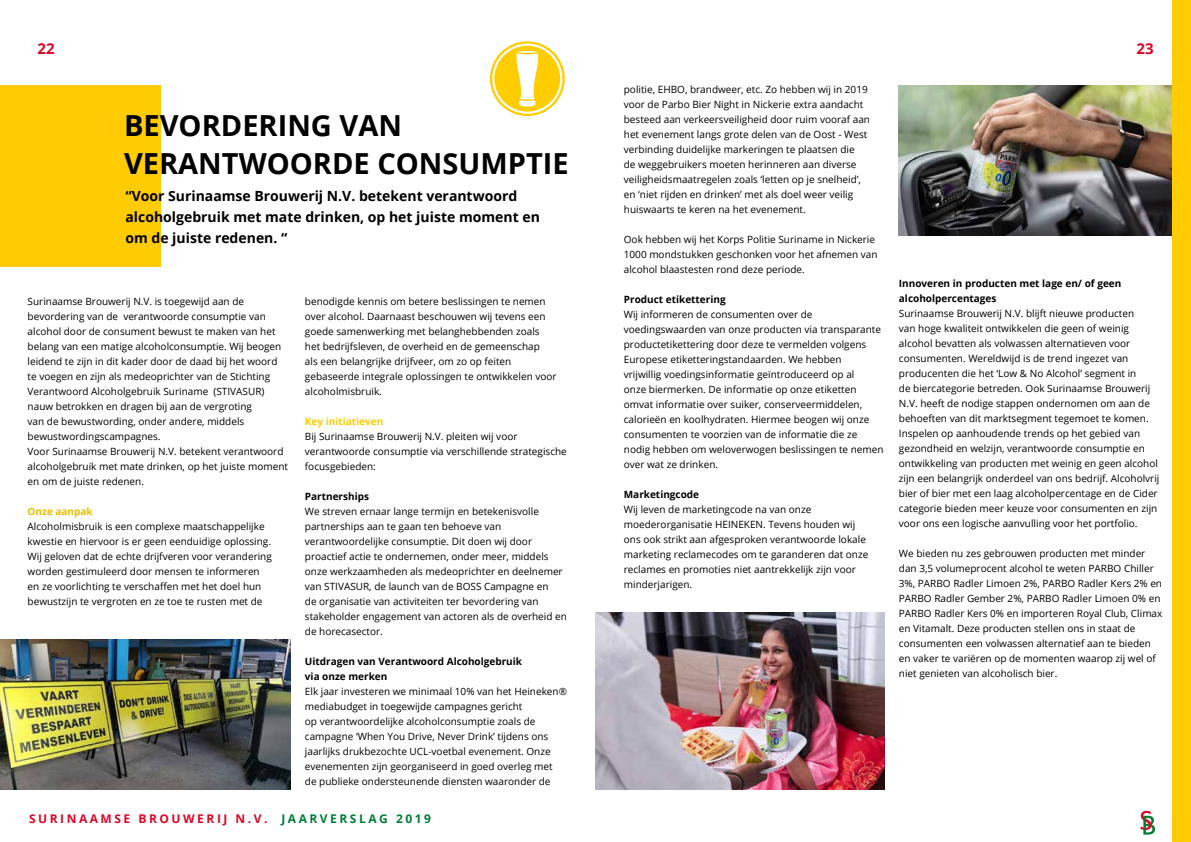
<style>
.page{position:relative;width:1191px;height:842px;background:#fff}
.page>*{position:absolute;margin:0;border:0;box-sizing:border-box;transform-origin:0 0}
.t1{font:700 29px/38px "Open Sans";color:#000}
.t2{font:700 15px "Open Sans";color:#db0626}
.t3{font:700 14px/21px "Open Sans";color:#000}
.t4{font:700 12px "Open Sans";letter-spacing:.21em;color:#db0626}
.t5{font:10px/15px "Open Sans";color:#000}
.t6{font:700 10px/15px "Open Sans";color:#000}
.t7{font:700 10px "Open Sans";color:#fc0}
.t8{font:700 10px "Open Sans";color:#ebbd00}
.s1{color:#007c37}
</style>
<div class="page">
<svg style="left:1140px;top:811px;width:15px;height:24px"></svg>
<img style="left:898px;top:85px;width:274px;height:150px">
<div style="left:0;top:85px;width:160px;height:181px;background:#ffcc03"></div>
<svg style="left:490px;top:41px;width:75px;height:75px"></svg>
<div style="left:1172px;top:0;width:19px;height:842px;background:#ffcc03"></div>
<img style="left:0;top:640px;width:291px;height:149px">
<img style="left:595px;top:612px;width:289px;height:177px">
<h2 class="t2" style="left:37px;top:38px;width:19px">22</h2>
<h2 class="t2" style="left:1136px;top:38px;width:19px">23</h2>
<h1 class="t1" style="left:124px;top:106px;width:446px">BEVORDERING VAN<br>VERANTWOORDE CONSUMPTIE</h1>
<h3 class="t3" style="left:125px;top:185px;width:416px">“Voor Surinaamse Brouwerij N.V. betekent verantwoord alcoholgebruik met mate drinken, op het juiste moment en om de juiste redenen. “</h3>
<p class="t5" style="left:28px;top:294px;width:262px">Surinaamse Brouwerij N.V. is toegewijd aan de bevordering van de verantwoorde consumptie van alcohol door de consument bewust te maken van het belang van een matige alcoholconsumptie. Wij beogen leidend te zijn in dit kader door de daad bij het woord te voegen en zijn als medeoprichter van de Stichting Verantwoord Alcoholgebruik Suriname (STIVASUR) nauw betrokken en dragen bij aan de vergroting<br>van de bewustwording, onder andere, middels bewustwordingscampagnes.<br>Voor Surinaamse Brouwerij N.V. betekent verantwoord alcoholgebruik met mate drinken, op het juiste moment en om de juiste redenen.</p>
<p class="t8" style="left:28px;top:505px;width:67px">Onze aanpak</p>
<p class="t5" style="left:28px;top:519px;width:246px">Alcoholmisbruik is een complexe maatschappelijke kwestie en hiervoor is er geen eenduidige oplossing.<br>Wij geloven dat de echte drijfveren voor verandering worden gestimuleerd door mensen te informeren en ze voorlichting te verschaffen met het doel hun bewustzijn te vergroten en ze toe te rusten met de</p>
<p class="t5" style="left:305px;top:294px;width:253px">benodigde kennis om betere beslissingen te nemen over alcohol. Daarnaast beschouwen wij tevens een goede samenwerking met belanghebbenden zoals het bedrijfsleven, de overheid en de gemeenschap<br>als een belangrijke drijfveer, om zo op feiten gebaseerde integrale oplossingen te ontwikkelen voor alcoholmisbruik.</p>
<p class="t7" style="left:305px;top:415px;width:80px">Key initiatieven</p>
<p class="t5" style="left:305px;top:429px;width:263px">Bij Surinaamse Brouwerij N.V. pleiten wij voor verantwoorde consumptie via verschillende strategische focusgebieden:</p>
<p class="t6" style="left:305px;top:489px;width:66px">Partnerships</p>
<p class="t5" style="left:305px;top:504px;width:263px">We streven ernaar lange termijn en betekenisvolle partnerships aan te gaan ten behoeve van verantwoordelijke consumptie. Dit doen wij door proactief actie te ondernemen, onder meer, middels onze werkzaamheden als medeoprichter en deelnemer van STIVASUR, de launch van de BOSS Campagne en<br>de organisatie van activiteiten ter bevordering van stakeholder engagement van actoren als de overheid en de horecasector.</p>
<p class="t6" style="left:305px;top:654px;width:219px">Uitdragen van Verantwoord Alcoholgebruik via onze merken</p>
<p class="t5" style="left:305px;top:684px;width:263px">Elk jaar investeren we minimaal 10% van het Heineken® mediabudget in toegewijde campagnes gericht<br>op verantwoordelijke alcoholconsumptie zoals de campagne ‘When You Drive, Never Drink’ tijdens ons jaarlijks drukbezochte UCL-voetbal evenement. Onze evenementen zijn georganiseerd in goed overleg met<br>de publieke ondersteunende diensten waaronder de</p>
<p class="t4" style="left:29px;top:810px;width:403px">SURINAAMSE BROUWERIJ N.V. <span class="s1">JAARVERSLAG 2019</span></p>
<p class="t5" style="left:624px;top:81px;width:248px">politie, EHBO, brandweer, etc. Zo hebben wij in 2019 voor de Parbo Bier Night in Nickerie extra aandacht besteed aan verkeersveiligheid door ruim vooraf aan het evenement langs grote delen van de Oost - West verbinding duidelijke markeringen te plaatsen die<br>de weggebruikers moeten herinneren aan diverse veiligheidsmaatregelen zoals ‘letten op je snelheid’, en ‘niet rijden en drinken’ met als doel weer veilig huiswaarts te keren na het evenement.</p>
<p class="t5" style="left:624px;top:231px;width:255px">Ook hebben wij het Korps Politie Suriname in Nickerie<br>1000 mondstukken geschonken voor het afnemen van alcohol blaastesten rond deze periode.</p>
<p class="t6" style="left:624px;top:291px;width:103px">Product etikettering</p>
<p class="t5" style="left:624px;top:306px;width:261px">Wij informeren de consumenten over de voedingswaarden van onze producten via transparante productetikettering door deze te vermelden volgens Europese etiketteringstandaarden. We hebben<br>vrijwillig voedingsinformatie geïntroduceerd op al<br>onze biermerken. De informatie op onze etiketten omvat informatie over suiker, conserveermiddelen, calorieën en koolhydraten. Hiermee beogen wij onze consumenten te voorzien van de informatie die ze nodig hebben om weloverwogen beslissingen te nemen over wat ze drinken.</p>
<p class="t6" style="left:624px;top:486px;width:77px">Marketingcode</p>
<p class="t5" style="left:624px;top:501px;width:246px">Wij leven de marketingcode na van onze moederorganisatie HEINEKEN. Tevens houden wij ons ook strikt aan afgesproken verantwoorde lokale marketing reclamecodes om te garanderen dat onze reclames en promoties niet aantrekkelijk zijn voor minderjarigen.</p>
<p class="t6" style="left:899px;top:276px;width:224px">Innoveren in producten met lage en/ of geen alcoholpercentages</p>
<p class="t5" style="left:899px;top:306px;width:262px">Surinaamse Brouwerij N.V. blijft nieuwe producten<br>van hoge kwaliteit ontwikkelen die geen of weinig alcohol bevatten als volwassen alternatieven voor consumenten. Wereldwijd is de trend ingezet van producenten die het ‘Low &amp; No Alcohol’ segment in<br>de biercategorie betreden. Ook Surinaamse Brouwerij N.V. heeft de nodige stappen ondernomen om aan de behoeften van dit marktsegment tegemoet te komen.<br>Inspelen op aanhoudende trends op het gebied van gezondheid en welzijn, verantwoorde consumptie en ontwikkeling van producten met weinig en geen alcohol zijn een belangrijk onderdeel van ons bedrijf. Alcoholvrij bier of bier met een laag alcoholpercentage en de Cider categorie bieden meer keuze voor consumenten en zijn voor ons een logische aanvulling voor het portfolio.</p>
<p class="t5" style="left:899px;top:546px;width:265px">We bieden nu zes gebrouwen producten met minder dan 3,5 volumeprocent alcohol te weten PARBO Chiller 3%, PARBO Radler Limoen 2%, PARBO Radler Kers 2% en PARBO Radler Gember 2%, PARBO Radler Limoen 0% en PARBO Radler Kers 0% en importeren Royal Club, Climax en Vitamalt. Deze producten stellen ons in staat de consumenten een volwassen alternatief aan te bieden en vaker te variëren op de momenten waarop zij wel of niet genieten van alcoholisch bier.</p>
</div>
